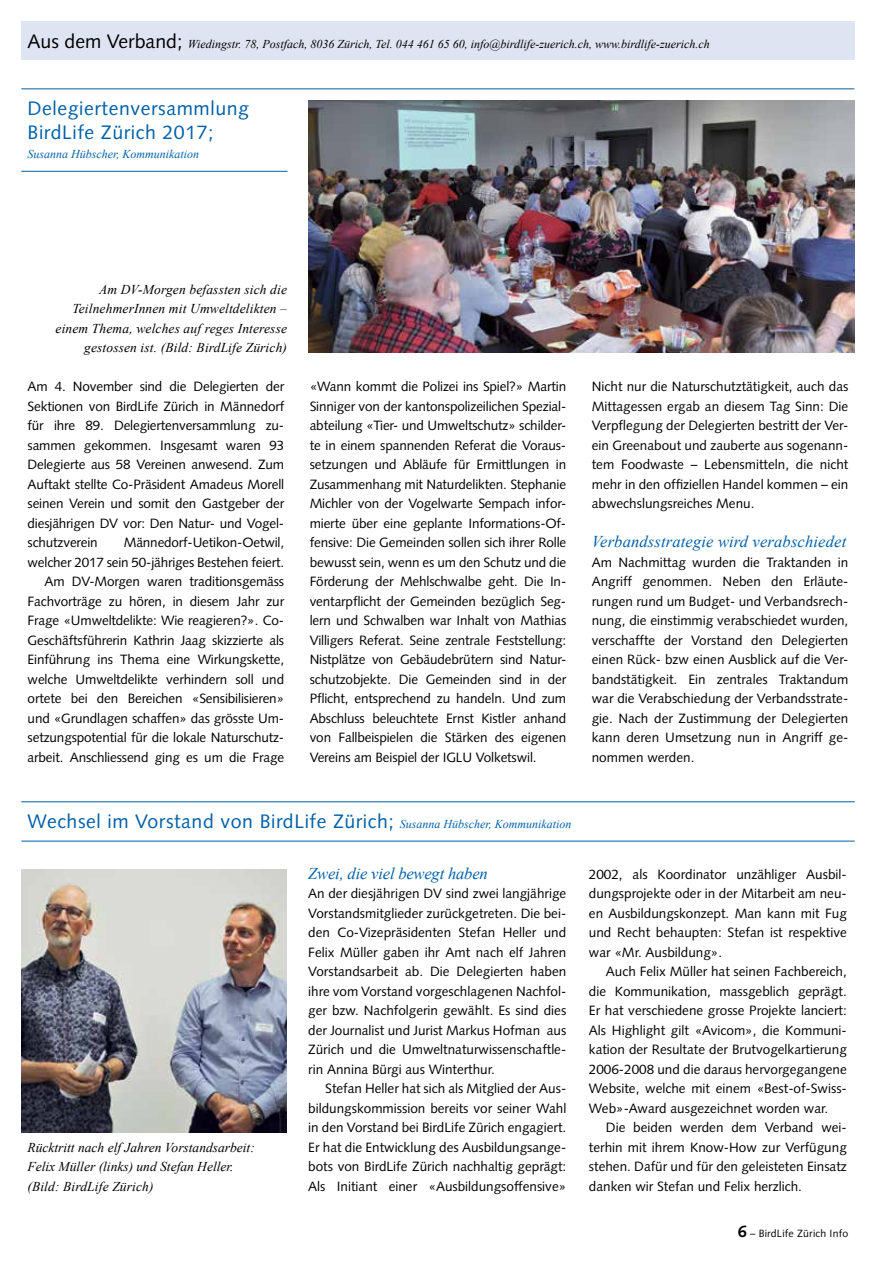
<style>
.page{position:relative;width:893px;height:1263px;background:#fff}
.page>*{position:absolute;margin:0;border:0;box-sizing:border-box;transform-origin:0 0}
.t1{font:19.5px/24px "Syntax";letter-spacing:.03em;color:#0060a9}
.t2{font:italic 16.5px "Times New Roman";letter-spacing:.01em;color:#0060a9}
.t3{font:italic 16.5px "Times New Roman";letter-spacing:-.01em;color:#0060a9}
.t4{font:13.5px/19.5px "Syntax";letter-spacing:-.01em;color:#000;text-align:justify}
.t5{font:italic 13.5px/19.5px "Times New Roman";letter-spacing:.01em;color:#000;text-align:right}
.t6{font:italic 12px "Times New Roman";color:#000}
.t7{font:italic 12px "Times New Roman";color:#0060a9}
.t8{font:10.5px "Syntax";letter-spacing:.02em;color:#000}
.s1{font-family:"Syntax";font-style:normal;font-size:19.5px}
.s2{font-family:"Times New Roman";font-style:italic;font-size:12px}
.s3{font-weight:700;font-size:16.5px}
</style>
<div class="page">
<hr style="left:21px;top:89px;width:833px;height:1px;background:#0060a9">
<hr style="left:21px;top:171px;width:267px;height:1px;background:#0060a9">
<img style="left:308px;top:100px;width:547px;height:252px">
<div style="left:21px;top:21px;width:834px;height:39px;background:#dfe4f2"></div>
<hr style="left:21px;top:841px;width:834px;height:1px;background:#0060a9">
<hr style="left:21px;top:801px;width:834px;height:1px;background:#0060a9">
<img style="left:21px;top:870px;width:265px;height:263px">
<p class="t6" style="left:28px;top:36px;width:684px"><span class="s1">Aus dem Verband;</span> Wiedingstr. 78, Postfach, 8036 Zürich, Tel. 044 461 65 60, info@birdlife-zuerich.ch, www.birdlife-zuerich.ch</p>
<h1 class="t1" style="left:28px;top:96px;width:223px">Delegiertenversammlung<br>BirdLife Zürich 2017;</h1>
<p class="t7" style="left:28px;top:146px;width:173px">Susanna Hübscher, Kommunikation</p>
<p class="t5" style="left:56px;top:279px;width:233px">Am DV-Morgen befassten sich die TeilnehmerInnen mit Umweltdelikten – einem Thema, welches auf reges Interesse gestossen ist. (Bild: BirdLife Zürich)</p>
<p class="t4" style="left:28px;top:377px;width:258px">Am 4. November sind die Delegierten der Sektionen von BirdLife Zürich in Männedorf für ihre 89. Delegiertenversammlung zu&shy;sammen gekommen. Insgesamt waren 93<br>Delegierte aus 58 Vereinen anwesend. Zum Auftakt stellte Co-Präsident Amadeus Morell seinen Verein und somit den Gastgeber der diesjährigen DV vor: Den Natur- und Vogel&shy;schutzverein</p>
<p class="t4" style="left:28px;top:533px;width:258px;text-align:right">Männedorf-Uetikon-Oetwil,<br>welcher 2017 sein 50-jähriges Bestehen feiert.<br>Am DV-Morgen waren traditionsgemäss Fachvorträge zu hören, in diesem Jahr zur Frage «Umweltdelikte: Wie reagieren?». Co-Geschäftsführerin Kathrin Jaag skizzierte als Einführung ins Thema eine Wirkungskette, welche Umweltdelikte verhindern soll und ortete bei den Bereichen «Sensibilisieren» und «Grundlagen schaffen» das grösste Um&shy;setzungspotential für die lokale Naturschutz&shy;arbeit. Anschliessend ging es um die Frage</p>
<p class="t4" style="left:310px;top:377px;width:258px">«Wann kommt die Polizei ins Spiel?» Martin Sinniger von der kantonspolizeilichen Spezial&shy;abteilung «Tier- und Umweltschutz» schilder&shy;te in einem spannenden Referat die Voraus&shy;setzungen und Abläufe für Ermittlungen in Zusammenhang mit Naturdelikten. Stephanie Michler von der Vogelwarte Sempach infor&shy;mierte über eine geplante Informations-Of&shy;fensive: Die Gemeinden sollen sich ihrer Rolle bewusst sein, wenn es um den Schutz und die Förderung der Mehlschwalbe geht. Die In&shy;ventarpflicht der Gemeinden bezüglich Seg&shy;lern und Schwalben war Inhalt von Mathias Villigers Referat. Seine zentrale Feststellung:<br>Nistplätze von Gebäudebrütern sind Natur&shy;schutzobjekte. Die Gemeinden sind in der Pflicht, entsprechend zu handeln. Und zum Abschluss beleuchtete Ernst Kistler anhand von Fallbeispielen die Stärken des eigenen Vereins am Beispiel der IGLU Volketswil.</p>
<p class="t4" style="left:592px;top:377px;width:258px">Nicht nur die Naturschutztätigkeit, auch das Mittagessen ergab an diesem Tag Sinn: Die Verpflegung der Delegierten bestritt der Ver&shy;ein Greenabout und zauberte aus sogenann&shy;tem Foodwaste – Lebensmitteln, die nicht mehr in den offiziellen Handel kommen – ein abwechslungsreiches Menu.</p>
<p class="t2" style="left:592px;top:530px;width:256px">Verbandsstrategie wird verabschiedet</p>
<p class="t4" style="left:592px;top:552px;width:258px">Am Nachmittag wurden die Traktanden in Angriff genommen. Neben den Erläute&shy;rungen rund um Budget- und Verbandsrech&shy;nung, die einstimmig verabschiedet wurden, verschaffte der Vorstand den Delegierten einen Rück- bzw einen Ausblick auf die Ver&shy;bandstätigkeit. Ein zentrales Traktandum war die Verabschiedung der Verbandsstrate&shy;gie. Nach der Zustimmung der Delegierten kann deren Umsetzung nun in Angriff ge&shy;nommen werden.</p>
<h1 class="t1" style="left:28px;top:809px;width:545px">Wechsel im Vorstand von BirdLife Zürich; <span class="s2">Susanna Hübscher, Kommunikation</span></h1>
<p class="t5" style="left:27px;top:1137px;width:229px;text-align:left">Rücktritt nach elf Jahren Vorstandsarbeit:<br>Felix Müller (links) und Stefan Heller. (Bild: BirdLife Zürich)</p>
<p class="t3" style="left:308px;top:862px;width:181px">Zwei, die viel bewegt haben</p>
<p class="t4" style="left:308px;top:884px;width:260px">An der diesjährigen DV sind zwei langjährige Vorstandsmitglieder zurückgetreten. Die bei&shy;den Co-Vizepräsidenten Stefan Heller und Felix Müller gaben ihr Amt nach elf Jahren Vorstandsarbeit ab. Die Delegierten haben ihre vom Vorstand vorgeschlagenen Nachfol&shy;ger bzw. Nachfolgerin gewählt. Es sind dies der Journalist und Jurist Markus Hofman aus Zürich und die Umweltnaturwissenschaftle&shy;rin Annina Bürgi aus Winterthur.</p>
<p class="t4" style="left:308px;top:1079px;width:260px;text-indent:17px">Stefan Heller hat sich als Mitglied der Aus&shy;bildungskommission bereits vor seiner Wahl in den Vorstand bei BirdLife Zürich engagiert.<br>Er hat die Entwicklung des Ausbildungsange&shy;bots von BirdLife Zürich nachhaltig geprägt:<br>Als Initiant einer «Ausbildungsoffensive»</p>
<p class="t4" style="left:589px;top:864px;width:259px">2002, als Koordinator unzähliger Ausbil&shy;dungsprojekte oder in der Mitarbeit am neu&shy;en Ausbildungskonzept. Man kann mit Fug und Recht behaupten: Stefan ist respektive war «Mr. Ausbildung».</p>
<p class="t4" style="left:589px;top:962px;width:259px;text-indent:17px">Auch Felix Müller hat seinen Fachbereich, die Kommunikation, massgeblich geprägt.<br>Er hat verschiedene grosse Projekte lanciert:<br>Als Highlight gilt «Avicom», die Kommuni&shy;kation der Resultate der Brutvogelkartierung 2006-2008 und die daraus hervorgegangene Website, welche mit einem «Best-of-Swiss-Web»-Award ausgezeichnet worden war.</p>
<p class="t4" style="left:589px;top:1118px;width:259px;text-indent:17px">Die beiden werden dem Verband wei&shy;terhin mit ihrem Know-How zur Verfügung stehen. Dafür und für den geleisteten Einsatz danken wir Stefan und Felix herzlich.</p>
<p class="t8" style="left:738px;top:1227px;width:112px"><span class="s3">6</span> – BirdLife Zürich Info</p>
</div>
